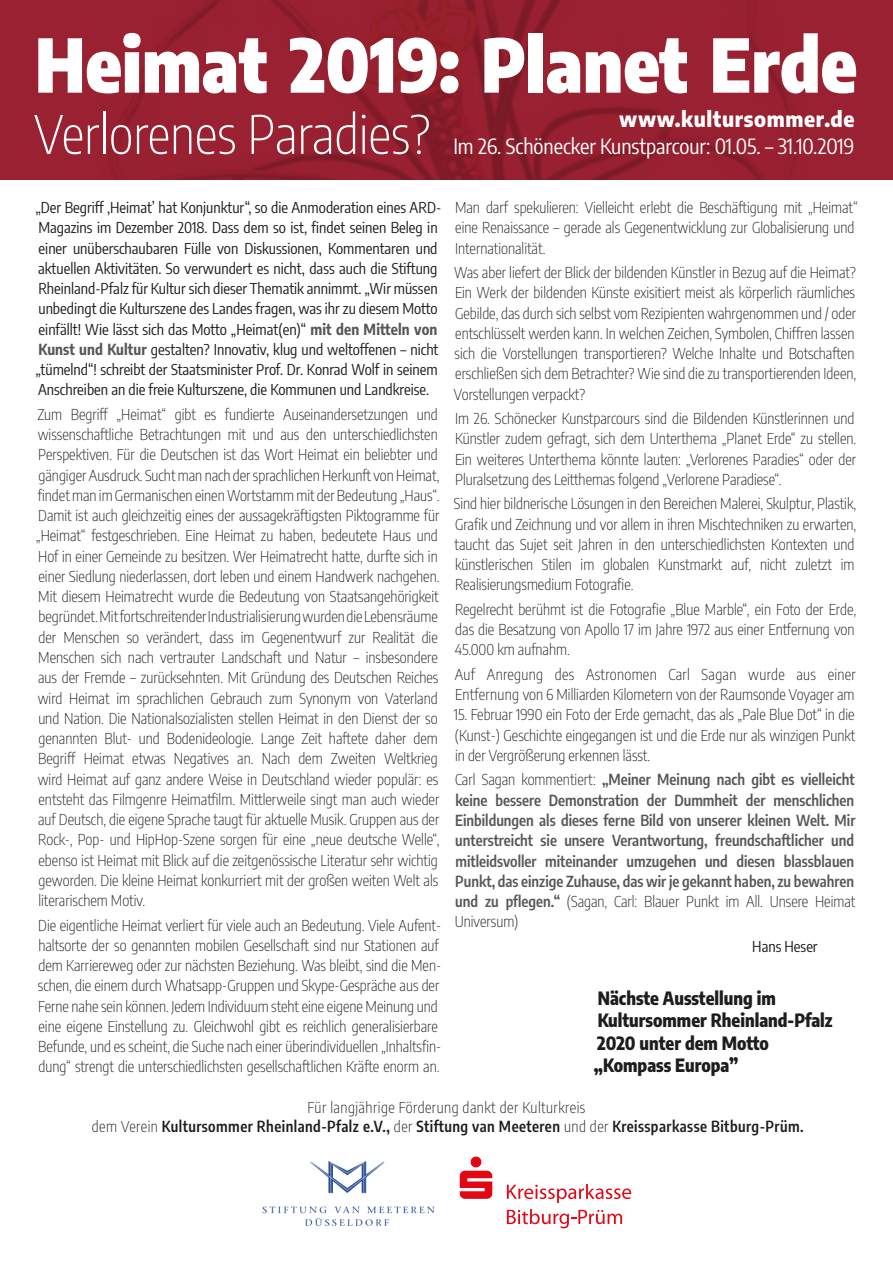
<style>
.page{position:relative;width:893px;height:1263px;background:#fff}
.page>*{position:absolute;margin:0;border:0;box-sizing:border-box;transform-origin:0 0}
.t1{font:900 73.5px "Encode Sans Condensed";color:#fff}
.t2{font:200 52.5px "Encode Sans Condensed";color:#fff}
.t3{font:21px "Encode Sans Condensed";color:#fff}
.t4{font:800 semi-condensed 21px "Encode Sans";letter-spacing:.03em;color:#fff}
.t5{font:800 18px/22.5px "Encode Sans Condensed";color:#1d1d1b}
.t6{font:200 15px/20.2px "Encode Sans Condensed";color:#1d1d1b}
.t7{font:15px/20.2px "Encode Sans Condensed";color:#1d1d1b}
.t8{font:600 15px/20.2px "Encode Sans Condensed";color:#575756;text-align:justify}
.t9{font:600 15px/19.5px "Encode Sans Condensed";letter-spacing:.03em;color:#1d1d1b;text-align:center}
.s1{font-weight:700;color:#575756}
.s2{font-weight:200}
.s3{font-weight:200;color:#1d1d1b}
</style>
<div class="page">
<img style="left:0;top:0;width:893px;height:179px">
<svg style="left:460px;top:1156px;width:32px;height:43px"></svg>
<svg style="left:507px;top:1184px;width:124px;height:19px"></svg>
<svg style="left:507px;top:1209px;width:115px;height:19px"></svg>
<img style="left:262px;top:1161px;width:173px;height:65px">
<h1 class="t1" style="left:35px;top:7px;width:824px">Heimat 2019: Planet Erde</h1>
<h2 class="t2" style="left:34px;top:98px;width:398px">Verlorenes Paradies?</h2>
<h3 class="t4" style="left:619px;top:103px;width:237px">www.kultursommer.de</h3>
<h3 class="t3" style="left:453px;top:131px;width:402px">Im 26. Schönecker Kunstparcour: 01.05. – 31.10.2019</h3>
<p class="t7" style="left:35px;top:197px;width:407px">„Der Begriff ‚Heimat’ hat Konjunktur“, so die Anmoderation eines ARD-Magazins im Dezember 2018. Dass dem so ist, findet seinen Beleg in einer unüberschaubaren Fülle von Diskussionen, Kommentaren und aktuellen Aktivitäten. So verwundert es nicht, dass auch die Stiftung Rheinland-Pfalz für Kultur sich dieser Thematik annimmt. „Wir müssen unbedingt die Kulturszene des Landes fragen, was ihr zu diesem Motto einfällt! Wie lässt sich das Motto „Heimat(en)“ <span class="s1">mit den Mitteln von Kunst und Kultur</span> gestalten? Innovativ, klug und weltoffenen – nicht „tümelnd“! schreibt der Staatsminister Prof. Dr. Konrad Wolf in seinem Anschreiben an die freie Kulturszene, die Kommunen und Landkreise.</p>
<p class="t6" style="left:36px;top:404px;width:405px">Zum Begriff „Heimat“ gibt es fundierte Auseinandersetzungen und wissenschaftliche Betrachtungen mit und aus den unterschiedlichsten Perspektiven. Für die Deutschen ist das Wort Heimat ein beliebter und gängiger Ausdruck. Sucht man nach der sprachlichen Herkunft von Heimat, findet man im Germanischen einen Wortstamm mit der Bedeutung „Haus“.<br>Damit ist auch gleichzeitig eines der aussagekräftigsten Piktogramme für „Heimat“ festgeschrieben. Eine Heimat zu haben, bedeutete Haus und Hof in einer Gemeinde zu besitzen. Wer Heimatrecht hatte, durfte sich in einer Siedlung niederlassen, dort leben und einem Handwerk nachgehen.<br>Mit diesem Heimatrecht wurde die Bedeutung von Staatsangehörigkeit begründet. Mit fortschreitender Industrialisierung wurden die Lebensräume der Menschen so verändert, dass im Gegenentwurf zur Realität die Menschen sich nach vertrauter Landschaft und Natur – insbesondere aus der Fremde – zurücksehnten. Mit Gründung des Deutschen Reiches wird Heimat im sprachlichen Gebrauch zum Synonym von Vaterland und Nation. Die Nationalsozialisten stellen Heimat in den Dienst der so genannten Blut- und Bodenideologie. Lange Zeit haftete daher dem Begriff Heimat etwas Negatives an. Nach dem Zweiten Weltkrieg wird Heimat auf ganz andere Weise in Deutschland wieder populär: es entsteht das Filmgenre Heimatfilm. Mittlerweile singt man auch wieder auf Deutsch, die eigene Sprache taugt für aktuelle Musik. Gruppen aus der Rock-, Pop- und HipHop-Szene sorgen für eine „neue deutsche Welle“, ebenso ist Heimat mit Blick auf die zeitgenössische Literatur sehr wichtig geworden. Die kleine Heimat konkurriert mit der großen weiten Welt als literarischem Motiv.</p>
<p class="t6" style="left:38px;top:914px;width:405px">Die eigentliche Heimat verliert für viele auch an Bedeutung. Viele Aufent&shy;haltsorte der so genannten mobilen Gesellschaft sind nur Stationen auf dem Karriereweg oder zur nächsten Beziehung. Was bleibt, sind die Men&shy;schen, die einem durch Whatsapp-Gruppen und Skype-Gespräche aus der Ferne nahe sein können. Jedem Individuum steht eine eigene Meinung und eine eigene Einstellung zu. Gleichwohl gibt es reichlich generalisierbare Befunde, und es scheint, die Suche nach einer überindividuellen „Inhaltsfin&shy;dung“ strengt die unterschiedlichsten gesellschaftlichen Kräfte enorm an.</p>
<p class="t9" style="left:92px;top:1096px;width:713px"><span class="s2">Für langjährige Förderung dankt der Kulturkreis<br>dem Verein</span> Kultursommer Rheinland-Pfalz e.V., <span class="s2">der</span> Stiftung van Meeteren <span class="s2">und der</span> Kreissparkasse Bitburg-Prüm.</p>
<p class="t6" style="left:455px;top:197px;width:404px">Man darf spekulieren: Vielleicht erlebt die Beschäftigung mit „Heimat“ eine Renaissance – gerade als Gegenentwicklung zur Globalisierung und<br>Internationalität.</p>
<p class="t6" style="left:454px;top:262px;width:404px">Was aber liefert der Blick der bildenden Künstler in Bezug auf die Heimat?<br>Ein Werk der bildenden Künste exisitiert meist als körperlich räumliches Gebilde, das durch sich selbst vom Rezipienten wahrgenommen und / oder entschlüsselt werden kann. In welchen Zeichen, Symbolen, Chiffren lassen sich die Vorstellungen transportieren? Welche Inhalte und Botschaften erschließen sich dem Betrachter? Wie sind die zu transportierenden Ideen, Vorstellungen verpackt?</p>
<p class="t6" style="left:455px;top:408px;width:403px">Im 26. Schönecker Kunstparcours sind die Bildenden Künstlerinnen und Künstler zudem gefragt, sich dem Unterthema „Planet Erde“ zu stellen.<br>Ein weiteres Unterthema könnte lauten: „Verlorenes Paradies“ oder der Pluralsetzung des Leitthemas folgend „Verlorene Paradiese“.</p>
<p class="t6" style="left:454px;top:493px;width:404px">Sind hier bildnerische Lösungen in den Bereichen Malerei, Skulptur, Plastik, Grafik und Zeichnung und vor allem in ihren Mischtechniken zu erwarten, taucht das Sujet seit Jahren in den unterschiedlichsten Kontexten und künstlerischen Stilen im globalen Kunstmarkt auf, nicht zuletzt im Realisierungsmedium Fotografie.</p>
<p class="t6" style="left:455px;top:599px;width:403px;text-align:justify">Regelrecht berühmt ist die Fotografie „Blue Marble“, ein Foto der Erde, das die Besatzung von Apollo 17 im Jahre 1972 aus einer Entfernung von 45.000 km aufnahm.</p>
<p class="t6" style="left:455px;top:664px;width:403px">Auf Anregung des Astronomen Carl Sagan wurde aus einer<br>Entfernung von 6 Milliarden Kilometern von der Raumsonde Voyager am</p>
<p class="t6" style="left:454px;top:704px;width:403px;text-align:justify">15. Februar 1990 ein Foto der Erde gemacht, das als „Pale Blue Dot“ in die (Kunst-) Geschichte eingegangen ist und die Erde nur als winzigen Punkt in der Vergrößerung erkennen lässt.</p>
<p class="t8" style="left:455px;top:769px;width:402px"><span class="s3">Carl Sagan kommentiert:</span> „Meiner Meinung nach gibt es vielleicht keine bessere Demonstration der Dummheit der menschlichen Einbildungen als dieses ferne Bild von unserer kleinen Welt. Mir unterstreicht sie unsere Verantwortung, freundschaftlicher und mitleidsvoller miteinander umzugehen und diesen blassblauen Punkt, das einzige Zuhause, das wir je gekannt haben, zu bewahren und zu pflegen.“ <span class="s3">(Sagan, Carl: Blauer Punkt im All. Unsere Heimat Universum)</span></p>
<p class="t7" style="left:752px;top:935px;width:67px">Hans Heser</p>
<p class="t5" style="left:594px;top:985px;width:240px">Nächste Ausstellung im<br>Kultursommer Rheinland-Pfalz<br>2020 unter dem Motto „Kompass Europa”</p>
</div>
